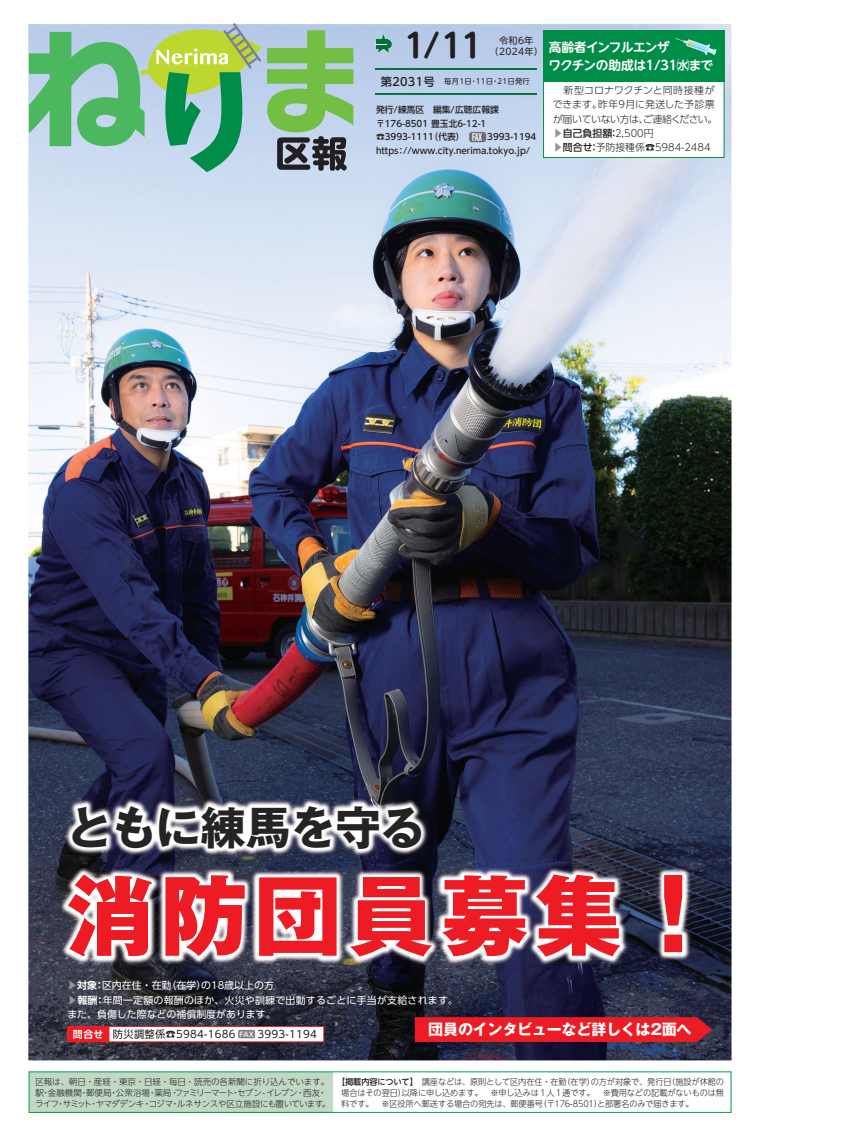
<style>
.page{position:relative;width:842px;height:1137px;background:#fff}
.page>*{position:absolute;margin:0;border:0;box-sizing:border-box;transform-origin:0 0}
.t1{font:87.2px "Gothic MB101 Pr 6 N Heavy 90 pv RKSJ H";letter-spacing:.075em;color:#ed1c24}
.t2{font:45.4px "Gothic MB101 Pr 6 N Bold 90 pv RKSJ H";letter-spacing:-.015em;color:#262324}
.t3{font:32.5px "UD Shin M Go Pr 6 De Bold 90 pv RKSJ H";color:#231f20}
.t4{font:15.1px "Gothic MB101 Pr 6 N Bold 90 pv RKSJ H";letter-spacing:-.015em;color:#fff}
.t5{font:12.8px/17.7px "UD Shin M Go Pr 6 De Bold 90 pv RKSJ H";letter-spacing:-.05em;color:#fff}
.t6{font:11.3px "UD Shin M Go Pro Medium 90 pv RKSJ H";letter-spacing:.025em;color:#231f20}
.t7{font:10.3px "UD Shin Go NT Pr 6 Regular 90 pv RKSJ H";letter-spacing:.025em;color:#231f20}
.t8{font:9.9px/14.9px "UD Shin Go Pro Regular 90 pv RKSJ H";letter-spacing:.025em;color:#fff}
.t9{font:9.9px/14.2px "UD Shin Go Pr 6 N Light 90 pv RKSJ H";color:#231f20}
.t10{font:9.9px "UD Shin Go Pr 6 N Medium 90 pv RKSJ H";color:#231f20}
.t11{font:9.2px/10.6px "UD Shin M Go Pro Regular 90 pv RKSJ H";letter-spacing:.025em;color:#231f20;text-align:center}
.t12{font:8.9px/13.5px "UD Shin Go NT Pr 6 Medium 90 pv RKSJ H";color:#231f20}
.t13{font:8.5px/10.6px "UD Shin Go NT Pr 6 Light 90 pv RKSJ H";letter-spacing:-.01em;color:#231f20;text-align:justify;scale:.96 1}
.t14{font:8.5px/10.6px "UD Shin Go NT Pr 6 Light 90 pv RKSJ H";letter-spacing:-.01em;color:#231f20}
.t15{font:7.4px "UD Shin M Go Pro Regular 90 pv RKSJ H";letter-spacing:.025em;color:#231f20}
.s1{color:#939598}
.s2{font-family:"UD Shin Go Pr 6 N Light 90 pv RKSJ H"}
.s3{font-family:"UD Shin Go Pr 6 N Medium 90 pv RKSJ H";color:#939598}
.s4{font-family:"UD Shin Go Pr 6 N Medium 90 pv RKSJ H"}
.s5{font-size:95.9px}
.s6{font-family:"UD Shin Go Pro De Bold 90 pv RKSJ H";color:#939598}
.s7{font-family:"UD Shin Go Pro De Bold 90 pv RKSJ H"}
.s8{font-family:"UD Shin Go NT Pr 6 De Bold 90 pv RKSJ H";font-size:9.9px;color:#fff}
.s9{font-family:"UD Shin M Go Pr 6 Medium 90 pv RKSJ H";font-size:6.7px;color:#fff}
.s10{font-family:"UD Shin Go NT Pr 6 Medium 90 pv RKSJ H"}
</style>
<div class="page">
<img style="left:28px;top:24px;width:703px;height:1036px">
<div style="left:109px;top:1026px;width:215px;height:16px;background:#fff"></div>
<div style="left:238px;top:1030px;width:17px;height:8px;background:#808285;border-radius:2px"></div>
<div style="left:108px;top:1026px;width:216px;height:16px;border:1px solid #ed2225"></div>
<div style="left:67px;top:1026px;width:42px;height:16px;background:#ed1c24"></div>
<img style="left:60px;top:797px;width:630px;height:167px">
<div style="left:415px;top:1017px;width:297px;height:25px;background:#ed1c24"></div>
<div style="left:543px;top:31px;width:181px;height:126px;background:#fff"></div>
<div style="left:543px;top:30px;width:181px;height:52px;background:#008d47"></div>
<div style="left:543px;top:30px;width:181px;height:128px;border:1px solid #008d47"></div>
<svg style="left:675px;top:38px;width:41px;height:17px"></svg>
<div style="left:29px;top:1072px;width:304px;height:40px;background:#c1d8c5"></div>
<div style="left:29px;top:1071px;width:702px;height:42px;border:1px solid #009d4a"></div>
<div style="left:383px;top:40px;width:9px;height:9px;background:#007236;border-radius:50%"></div>
<svg style="left:376px;top:34px;width:13px;height:19px"></svg>
<div style="left:469px;top:132px;width:17px;height:10px;background:#6d6e70;border-radius:3px"></div>
<img style="left:375px;top:93px;width:162px;height:2px">
<img style="left:375px;top:68px;width:162px;height:2px">
<svg style="left:29px;top:23px;width:324px;height:149px;background:#8ec09d"></svg>
<h3 class="t3" style="left:404px;top:34px;width:80px">1/11</h3>
<h3 class="t6" style="left:381px;top:78px;width:56px">第2031号</h3>
<p class="t11" style="left:490px;top:36px;width:55px">令和6年（2024年）</p>
<p class="t15" style="left:444px;top:79px;width:87px">毎月1日・11日・21日発行</p>
<p class="t12" style="left:376px;top:105px;width:136px">発行/練馬区　編集/広聴広報課 　〒176-8501 豊玉北6-12-1　☎3993-1111（代表）</p>
<p class="t12" style="left:376px;top:131px;width:162px;text-indent:111px">3993-1194 https：//www.city.nerima.tokyo.jp/</p>
<h3 class="t5" style="left:548px;top:40px;width:166px">高齢者インフルエンザ<br>ワクチンの助成は1/31㈬まで</h3>
<p class="t9" style="left:553px;top:85px;width:166px">　新型コロナワクチンと同時接種ができます。昨年9月に発送した予診票が届いていない方は、ご連絡ください。</p>
<p class="t10" style="left:553px;top:129px;width:102px"><span class="s1">▶</span>自己負担額：<span class="s2">2,500円</span></p>
<p class="t9" style="left:553px;top:142px;width:159px"><span class="s3">▶</span><span class="s4">問合せ：</span>予防接種係☎5984-2484</p>
<h2 class="t2" style="left:67px;top:810px;width:360px">ともに練馬を守る</h2>
<h1 class="t1" style="left:67px;top:883px;width:655px">消防団員募集<span class="s5">！</span></h1>
<p class="t8" style="left:67px;top:979px;width:392px"><span class="s6">▶</span><span class="s7">対象：</span>区内在住・在勤（在学）の18歳以上の方<br><span class="s6">▶</span><span class="s7">報酬：</span>年間一定額の報酬のほか、火災や訓練で出動するごとに手当が支給されます。また、負傷した際などの補償制度があります。</p>
<p class="t7" style="left:73px;top:1030px;width:246px"><span class="s8">問合せ</span> 防災調整係☎5984-1686 <span class="s9">FAX</span> 3993-1194</p>
<p class="t14" style="left:35px;top:1078px;width:297px">区報は、朝日・産経・東京・日経・毎日・読売の各新聞に折り込んでいます。駅・金融機関・郵便局・公衆浴場・薬局・ファミリーマート・セブン - イレブン・西友・ライフ・サミット・ヤマダデンキ・コジマ・ルネサンスや区立施設にも置いています。</p>
<h3 class="t4" style="left:428px;top:1024px;width:265px">団員のインタビューなど詳しくは2面へ</h3>
<p class="t13" style="left:341px;top:1078px;width:400px;text-indent:-4px"><span class="s10">【掲載内容について】</span>　講座などは、原則として区内在住・在勤（在学）の方が対象で、発行日（施設が休館の場合はその翌日）以降に申し込めます。　※申し込みは１人１通です。　※費用などの記載がないものは無料です。　※区役所へ郵送する場合の宛先は、郵便番号（〒176-8501）と部署名のみで届きます。</p>
</div>
